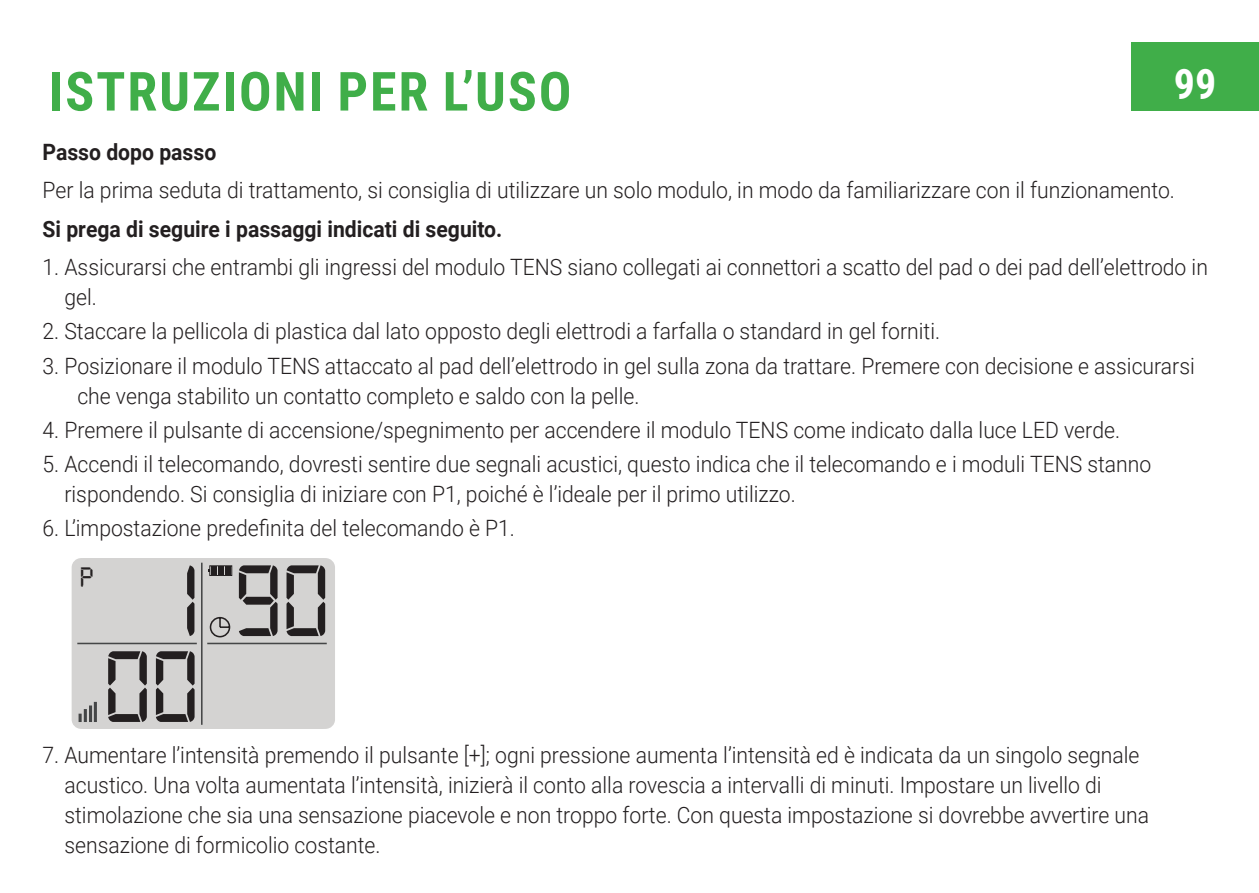
<style>
.page{position:relative;width:1259px;height:893px;background:#fff}
.page>*{position:absolute;margin:0;border:0;box-sizing:border-box;transform-origin:0 0}
.t1{font:108px "Digital 7";color:#231f20;scale:.94 1}
.Heading{font:700 54px "Roboto Condensed";letter-spacing:.035em;color:#40ae49}
.t2{font:700 42px "Roboto Condensed";color:#fff}
.t3{font:30px "Digital 7";color:#231f20}
.Text_black_list{font:300 22.5px/30px "Roboto";color:#231f20;scale:.94 1}
.Text_black_list-2{font:700 22.5px "Roboto";color:#231f20;scale:.94 1}
</style>
<div class="page">
<div style="left:1131px;top:43px;width:128px;height:68px;background:#40ae49"></div>
<div style="left:75px;top:558px;width:260px;height:171px;background:#d4d3d2;border-radius:9px"></div>
<hr style="left:201px;top:563px;width:2px;height:162px;background:#454647">
<hr style="left:77px;top:643px;width:120px;height:1px;background:#454647">
<hr style="left:207px;top:643px;width:120px;height:1px;background:#454647">
<svg style="left:79px;top:709px;width:8px;height:13px"></svg>
<hr style="left:89px;top:705px;width:3px;height:17px;background:#454647">
<hr style="left:94px;top:702px;width:3px;height:20px;background:#454647">
<svg style="left:209px;top:616px;width:22px;height:22px"></svg>
<div style="left:209px;top:565px;width:23px;height:11px;border:1px solid #231f20"></div>
<div style="left:211px;top:567px;width:5px;height:8px;background:#231f20"></div>
<div style="left:218px;top:567px;width:6px;height:8px;background:#231f20"></div>
<div style="left:225px;top:567px;width:6px;height:8px;background:#231f20"></div>
<h3 class="t2" style="left:1174px;top:54px;width:44px">99</h3>
<p class="Heading" style="left:49px;top:54px;width:524px">ISTRUZIONI PER L’USO</p>
<p class="Text_black_list-2" style="left:43px;top:136px;width:186px">Passo dopo passo</p>
<p class="Text_black_list" style="left:43px;top:174px;width:1206px">Per la prima seduta di trattamento, si consiglia di utilizzare un solo modulo, in modo da familiarizzare con il funzionamento.</p>
<p class="Text_black_list-2" style="left:43px;top:213px;width:491px">Si prega di seguire i passaggi indicati di seguito.</p>
<p class="Text_black_list" style="left:64px;top:251px;width:1218px;text-indent:-22px">1. Assicurarsi che entrambi gli ingressi del modulo TENS siano collegati ai connettori a scatto del pad o dei pad dell’elettrodo in gel.</p>
<p class="Text_black_list" style="left:43px;top:316px;width:956px">2. Staccare la pellicola di plastica dal lato opposto degli elettrodi a farfalla o standard in gel forniti.</p>
<p class="Text_black_list" style="left:77px;top:350px;width:1190px;text-indent:-35px">3. Posizionare il modulo TENS attaccato al pad dell’elettrodo in gel sulla zona da trattare. Premere con decisione e assicurarsi che venga stabilito un contatto completo e saldo con la pelle.</p>
<p class="Text_black_list" style="left:43px;top:414px;width:1147px">4. Premere il pulsante di accensione/spegnimento per accendere il modulo TENS come indicato dalla luce LED verde.</p>
<p class="Text_black_list" style="left:64px;top:448px;width:1157px;text-indent:-22px">5. Accendi il telecomando, dovresti sentire due segnali acustici, questo indica che il telecomando e i moduli TENS stanno rispondendo. Si consiglia di iniziare con P1, poiché è l’ideale per il primo utilizzo.</p>
<p class="Text_black_list" style="left:43px;top:513px;width:504px">6. L’impostazione predefinita del telecomando è P1.</p>
<p class="t3" style="left:80px;top:564px;width:16px">p</p>
<p class="t1" style="left:183px;top:553px;width:158px">1 90</p>
<p class="t1" style="left:104px;top:639px;width:103px">00</p>
<p class="Text_black_list" style="left:64px;top:739px;width:1155px;text-indent:-22px">7. Aumentare l’intensità premendo il pulsante [+]; ogni pressione aumenta l’intensità ed è indicata da un singolo segnale acustico. Una volta aumentata l’intensità, inizierà il conto alla rovescia a intervalli di minuti. Impostare un livello di stimolazione che sia una sensazione piacevole e non troppo forte. Con questa impostazione si dovrebbe avvertire una sensazione di formicolio costante.</p>
</div>
